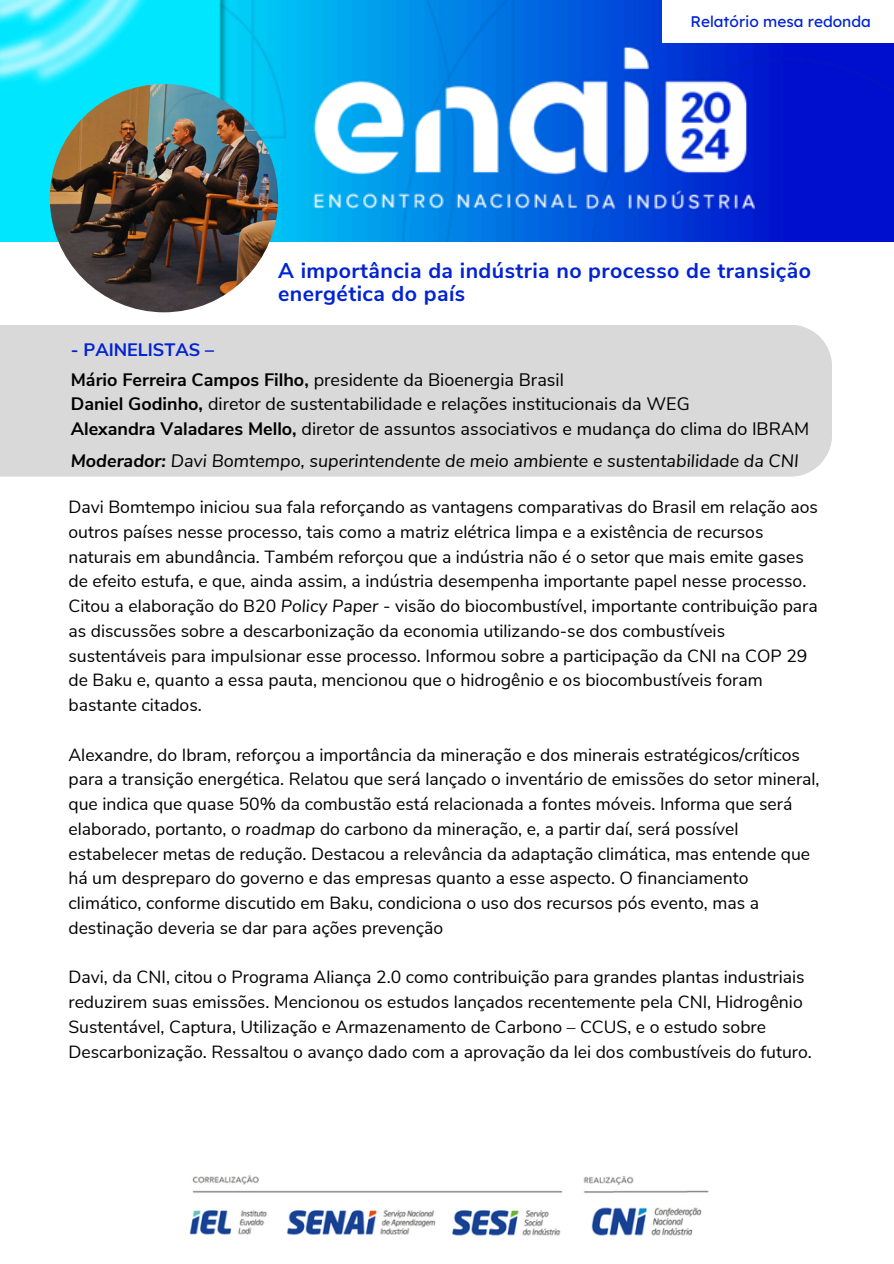
<style>
.page{position:relative;width:894px;height:1264px;background:#fff}
.page>*{position:absolute;margin:0;border:0;box-sizing:border-box;transform-origin:0 0}
.t1{font:700 21.3px/23.7px "Nunito Sans";letter-spacing:.02em;color:#0223d1}
.t2{font:18px/29.2px "Nunito Sans";color:#000}
.t3{font:italic 18px "Nunito Sans";color:#000}
.t4{font:17.55px/24.8px "Nunito Sans";color:#000}
.t5{font:15.3px "Lexend Deca";color:#0223d1}
.s1{font-weight:700;color:#0223d1}
.s2{font-weight:700}
.s3{font-style:italic}
</style>
<div class="page">
<img style="left:0;top:0;width:893px;height:241px">
<img style="left:50px;top:84px;width:228px;height:228px;border-radius:50%">
<img style="left:189px;top:1175px;width:520px;height:61px">
<div style="left:0;top:325px;width:831px;height:151px;background:#d9d9d9"></div>
<div style="left:662px;top:0;width:231px;height:42px;background:#fff"></div>
<h2 class="t5" style="left:690px;top:12px;width:182px">Relatório mesa redonda</h2>
<h2 class="t1" style="left:278px;top:259px;width:534px">A importância da indústria no processo de transição energética do país</h2>
<h2 class="t2" style="left:71px;top:336px;width:494px"><span class="s1">- PAINELISTAS –<br></span><span class="s2">Mário Ferreira Campos Filho,</span> presidente da Bioenergia Brasil</h2>
<h2 class="t2" style="left:71px;top:392px;width:739px;line-height:24.8px"><span class="s2">Daniel Godinho,</span> diretor de sustentabilidade e relações institucionais da WEG<br><span class="s2">Alexandra Valadares Mello,</span> diretor de assuntos associativos e mudança do clima do IBRAM</h2>
<h2 class="t3" style="left:71px;top:448px;width:729px"><span class="s2">Moderador:</span> Davi Bomtempo, superintendente de meio ambiente e sustentabilidade da CNI</h2>
<p class="t4" style="left:68px;top:495px;width:750px">Davi Bomtempo iniciou sua fala reforçando as vantagens comparativas do Brasil em relação aos outros países nesse processo, tais como a matriz elétrica limpa e a existência de recursos naturais em abundância. Também reforçou que a indústria não é o setor que mais emite gases de efeito estufa, e que, ainda assim, a indústria desempenha importante papel nesse processo.<br>Citou a elaboração do B20 <span class="s3">Policy Paper</span> - visão do biocombustível, importante contribuição para as discussões sobre a descarbonização da economia utilizando-se dos combustíveis sustentáveis para impulsionar esse processo. Informou sobre a participação da CNI na COP 29 de Baku e, quanto a essa pauta, mencionou que o hidrogênio e os biocombustíveis foram bastante citados.</p>
<p class="t4" style="left:68px;top:742px;width:752px">Alexandre, do Ibram, reforçou a importância da mineração e dos minerais estratégicos/críticos para a transição energética. Relatou que será lançado o inventário de emissões do setor mineral, que indica que quase 50% da combustão está relacionada a fontes móveis. Informa que será elaborado, portanto, o <span class="s3">roadmap</span> do carbono da mineração, e, a partir daí, será possível estabelecer metas de redução. Destacou a relevância da adaptação climática, mas entende que há um despreparo do governo e das empresas quanto a esse aspecto. O financiamento climático, conforme discutido em Baku, condiciona o uso dos recursos pós evento, mas a destinação deveria se dar para ações prevenção</p>
<h1 class="t4" style="left:68px;top:965px;width:744px">Davi, da CNI, citou o Programa Aliança 2.0 como contribuição para grandes plantas industriais reduzirem suas emissões. Mencionou os estudos lançados recentemente pela CNI, Hidrogênio Sustentável, Captura, Utilização e Armazenamento de Carbono – CCUS, e o estudo sobre Descarbonização. Ressaltou o avanço dado com a aprovação da lei dos combustíveis do futuro.</h1>
</div>
